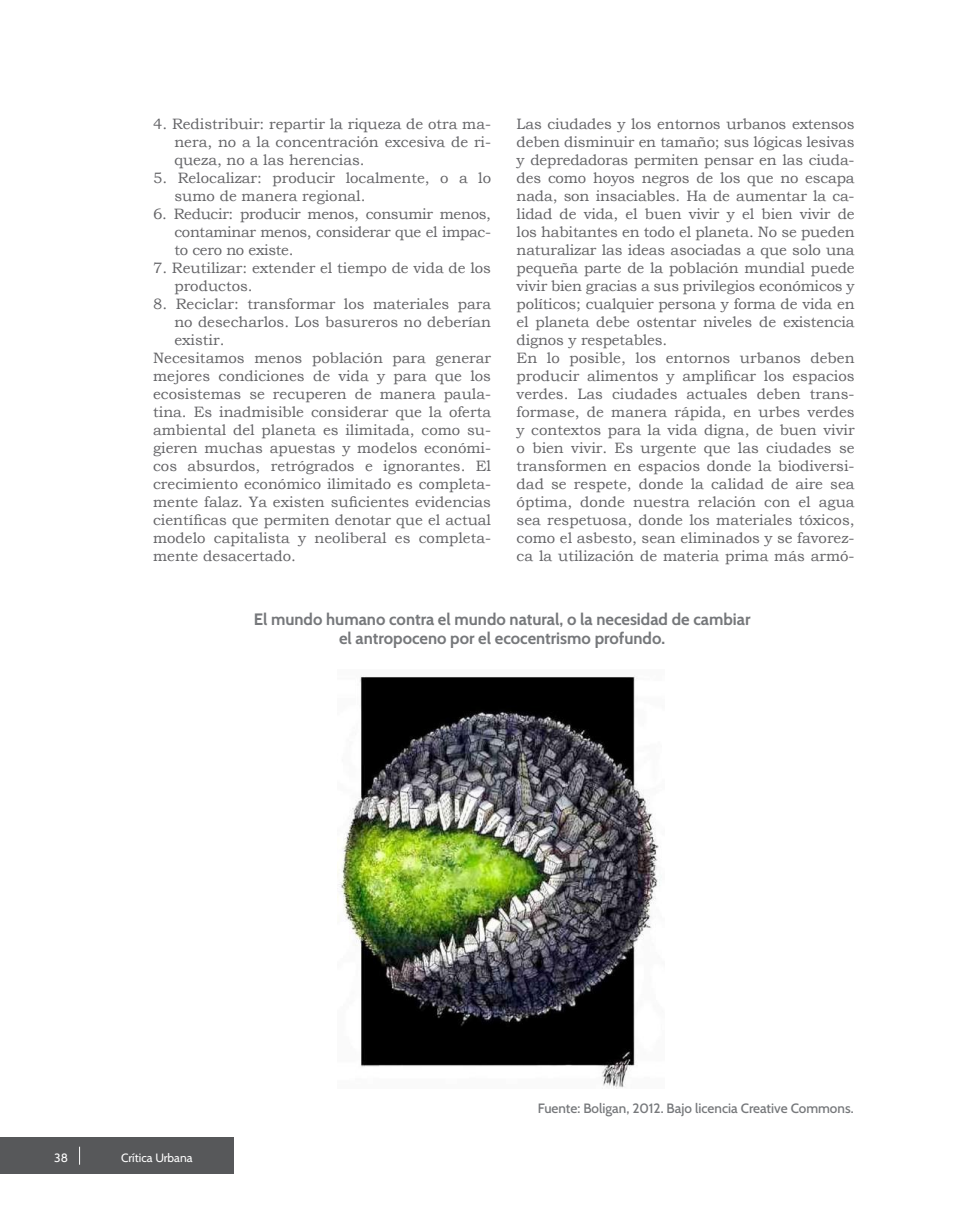
<style>
.page{position:relative;width:961px;height:1231px;background:#fff}
.page>*{position:absolute;margin:0;border:0;box-sizing:border-box;transform-origin:0 0}
.t1{font:700 16.5px/19.8px "Cabin";color:#76787b;text-align:center}
.t2{font:15px/18px "Bookman Old Style";color:#636366}
.t3{font:500 13.5px "Cabin";color:#76787b}
.t4{font:12px "Cabin";color:#fff}
</style>
<div class="page">
<div style="left:0;top:1137px;width:234px;height:36px;background:#57585a"></div>
<svg style="left:79px;top:1146px;width:1px;height:18px"></svg>
<img style="left:338px;top:676px;width:322px;height:412px">
<p class="t2" style="left:174px;top:115px;width:318px;text-align:justify;text-indent:-21px">4. Redistribuir: repartir la riqueza de otra ma&shy;nera, no a la concentración excesiva de ri&shy;queza, no a las herencias.</p>
<p class="t2" style="left:174px;top:169px;width:318px;text-indent:-21px">5. Relocalizar: producir localmente, o a lo sumo de manera regional.</p>
<p class="t2" style="left:174px;top:205px;width:318px;text-align:justify;text-indent:-21px">6. Reducir: producir menos, consumir menos, contaminar menos, considerar que el impac&shy;to cero no existe.</p>
<p class="t2" style="left:174px;top:259px;width:318px;text-indent:-21px">7. Reutilizar: extender el tiempo de vida de los productos.</p>
<p class="t2" style="left:153px;top:295px;width:339px">8. Reciclar: transformar los materiales para</p>
<p class="t2" style="left:174px;top:313px;width:318px">no desecharlos. Los basureros no deberían</p>
<p class="t2" style="left:174px;top:331px;width:52px">existir.</p>
<p class="t2" style="left:153px;top:349px;width:339px">Necesitamos menos población para generar</p>
<p class="t2" style="left:153px;top:367px;width:339px">mejores condiciones de vida y para que los</p>
<p class="t2" style="left:153px;top:385px;width:339px">ecosistemas se recuperen de manera paula-</p>
<p class="t2" style="left:153px;top:403px;width:339px">tina. Es inadmisible considerar que la oferta</p>
<p class="t2" style="left:153px;top:421px;width:339px">ambiental del planeta es ilimitada, como su-</p>
<p class="t2" style="left:153px;top:439px;width:339px">gieren muchas apuestas y modelos económi-</p>
<p class="t2" style="left:153px;top:457px;width:339px">cos absurdos, retrógrados e ignorantes. El</p>
<p class="t2" style="left:153px;top:475px;width:339px">crecimiento económico ilimitado es completa-</p>
<p class="t2" style="left:153px;top:493px;width:339px">mente falaz. Ya existen suficientes evidencias</p>
<p class="t2" style="left:153px;top:511px;width:339px">científicas que permiten denotar que el actual</p>
<p class="t2" style="left:153px;top:529px;width:339px">modelo capitalista y neoliberal es completa-</p>
<p class="t2" style="left:153px;top:547px;width:144px">mente desacertado.</p>
<p class="t2" style="left:516px;top:115px;width:339px">Las ciudades y los entornos urbanos extensos deben disminuir en tamaño; sus lógicas lesivas y depredadoras permiten pensar en las ciuda&shy;des como hoyos negros de los que no escapa nada, son insaciables. Ha de aumentar la ca&shy;lidad de vida, el buen vivir y el bien vivir de los habitantes en todo el planeta. No se pueden naturalizar las ideas asociadas a que solo una pequeña parte de la población mundial puede vivir bien gracias a sus privilegios económicos y políticos; cualquier persona y forma de vida en el planeta debe ostentar niveles de existencia dignos y respetables.<br>En lo posible, los entornos urbanos deben producir alimentos y amplificar los espacios verdes. Las ciudades actuales deben trans&shy;formase, de manera rápida, en urbes verdes y contextos para la vida digna, de buen vivir o bien vivir. Es urgente que las ciudades se transformen en espacios donde la biodiversi&shy;dad se respete, donde la calidad de aire sea óptima, donde nuestra relación con el agua sea respetuosa, donde los materiales tóxicos, como el asbesto, sean eliminados y se favorez&shy;ca la utilización de materia prima más armó-</p>
<p class="t1" style="left:254px;top:608px;width:498px">El mundo humano contra el mundo natural, o la necesidad de cambiar el antropoceno por el ecocentrismo profundo.</p>
<p class="t4" style="left:54px;top:1147px;width:15px">38</p>
<p class="t4" style="left:121px;top:1147px;width:73px">Crítica Urbana</p>
<p class="t3" style="left:538px;top:1098px;width:317px">Fuente: Boligan, 2012. Bajo licencia Creative Commons.</p>
</div>
